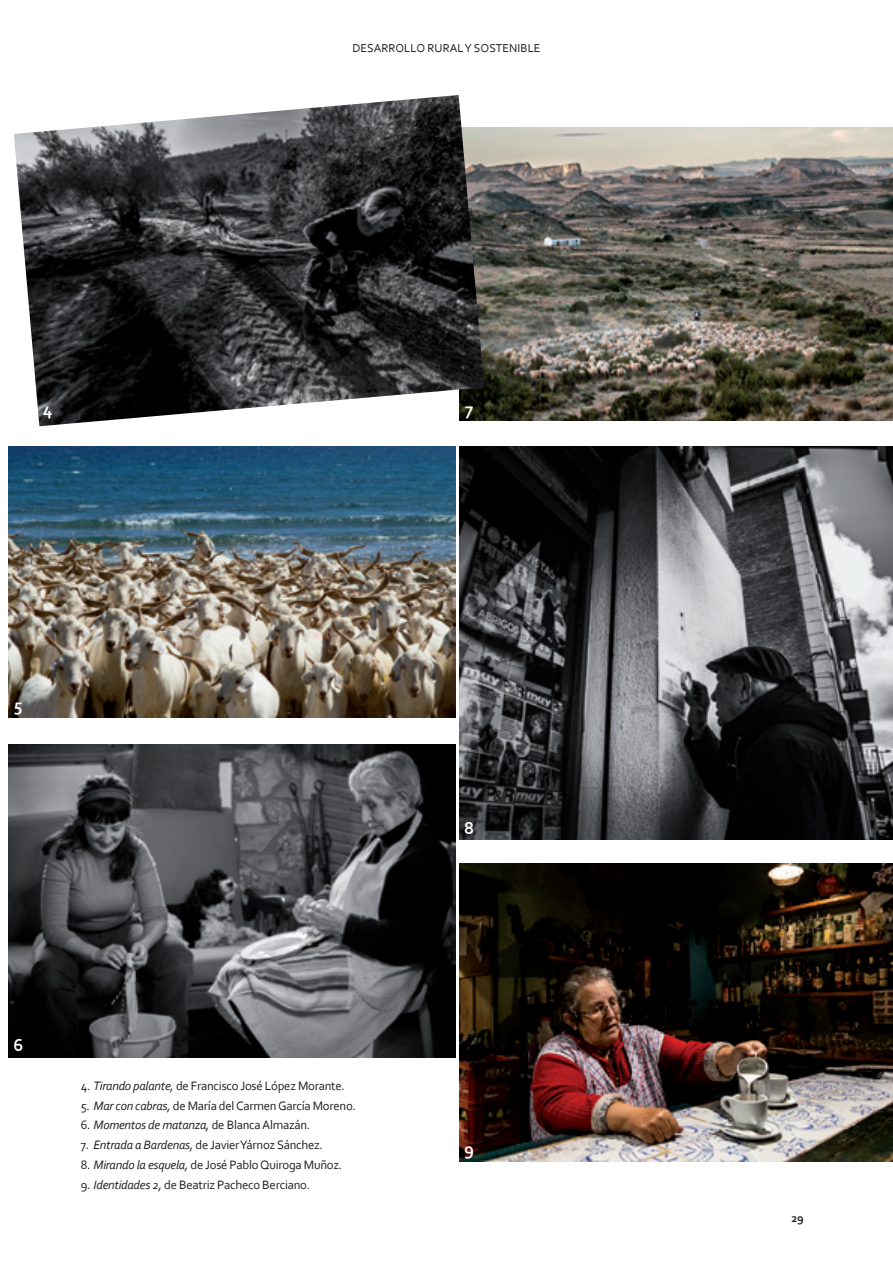
<style>
.page{position:relative;width:893px;height:1263px;background:#fff}
.page>*{position:absolute;margin:0;border:0;box-sizing:border-box;transform-origin:0 0}
.t1{font:700 18px "Corbel";color:#fff}
.t2{font:12.75px "Corbel";letter-spacing:-.02em;color:#231f20}
.t3{font:12px "Corbel";color:#231f20}
.t4{font:700 12px "Corbel";color:#231f20}
.s1{font-style:italic}
</style>
<div class="page">
<img style="left:9px;top:446px;width:446px;height:271px">
<img style="left:9px;top:744px;width:446px;height:313px">
<img style="left:484px;top:128px;width:409px;height:293px">
<img style="left:459px;top:446px;width:434px;height:394px">
<img style="left:459px;top:863px;width:434px;height:298px">
<img style="left:14px;top:95px;width:470px;height:331px">
<p class="t3" style="left:352px;top:40px;width:190px">DESARROLLO RURAL Y SOSTENIBLE</p>
<h1 class="t1" style="left:43px;top:398px;width:11px">4</h1>
<h1 class="t1" style="left:465px;top:398px;width:10px">7</h1>
<h1 class="t1" style="left:14px;top:694px;width:10px">5</h1>
<h1 class="t1" style="left:13px;top:1034px;width:11px">6</h1>
<p class="t2" style="left:81px;top:1077px;width:266px">4. <span class="s1">Tirando palante,</span> de Francisco José López Morante.</p>
<p class="t2" style="left:81px;top:1097px;width:277px">5. <span class="s1">Mar con cabras,</span> de María del Carmen García Moreno.</p>
<p class="t2" style="left:81px;top:1117px;width:231px">6. <span class="s1">Momentos de matanza,</span> de Blanca Almazán.</p>
<p class="t2" style="left:81px;top:1137px;width:244px">7. <span class="s1">Entrada a Bardenas,</span> de Javier Yárnoz Sánchez.</p>
<p class="t2" style="left:81px;top:1157px;width:263px">8. <span class="s1">Mirando la esquela,</span> de José Pablo Quiroga Muñoz.</p>
<p class="t2" style="left:81px;top:1177px;width:231px">9. <span class="s1">Identidades 2,</span> de Beatriz Pacheco Berciano.</p>
<h1 class="t1" style="left:464px;top:817px;width:12px">8</h1>
<h1 class="t1" style="left:464px;top:1138px;width:11px">9</h1>
<p class="t4" style="left:791px;top:1211px;width:14px">29</p>
</div>
